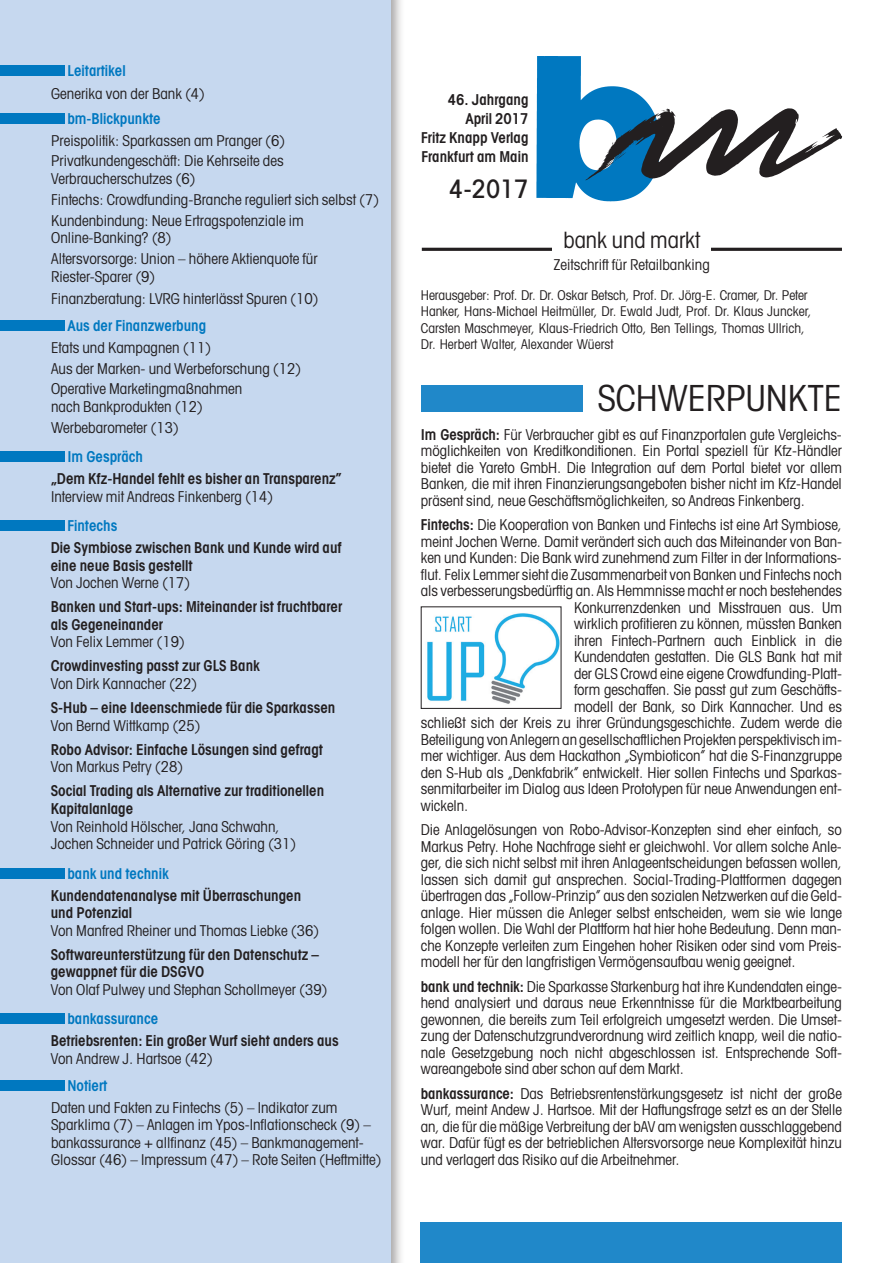
<style>
.page{position:relative;width:893px;height:1263px;background:#fff}
.page>*{position:absolute;margin:0;border:0;box-sizing:border-box;transform-origin:0 0}
.t1{font:condensed 36px "Avant Garde";color:#231f20}
.t2{font:500 condensed 25.5px "Avant Garde";color:#231f20}
.t3{font:condensed 22.5px "Avant Garde";color:#231f20}
.t4{font:condensed 15px/16.5px "Avant Garde";letter-spacing:-.005em;color:#231f20}
.t5{font:600 condensed 15px/17.7px "Avant Garde";color:#231f20}
.t6{font:600 condensed 15px "Avant Garde";color:#0078c0}
.t7{font:condensed 13.5px/16.5px "Avant Garde";color:#231f20}
.s1{font-weight:600}
</style>
<div class="page">
<div style="left:421px;top:1222px;width:421px;height:41px;background:#2088c9"></div>
<div style="left:0;top:0;width:405px;height:1263px;background:#231f20;opacity:.4"></div>
<div style="left:0;top:0;width:391px;height:1263px;background:#c6d8ef"></div>
<div style="left:0;top:65px;width:64px;height:11px;background:#0078c0"></div>
<div style="left:421px;top:386px;width:161px;height:26px;background:#2088c9"></div>
<hr style="left:422px;top:248px;width:420px;height:3px;background:#231f20">
<img style="left:537px;top:56px;width:107px;height:146px">
<img style="left:582px;top:99px;width:261px;height:99px">
<div style="left:553px;top:230px;width:158px;height:51px;background:#fff"></div>
<div style="left:0;top:1080px;width:64px;height:11px;background:#0078c0"></div>
<div style="left:0;top:113px;width:64px;height:11px;background:#0078c0"></div>
<div style="left:0;top:320px;width:64px;height:11px;background:#0078c0"></div>
<div style="left:0;top:868px;width:64px;height:11px;background:#0078c0"></div>
<div style="left:0;top:520px;width:64px;height:11px;background:#0078c0"></div>
<div style="left:0;top:1013px;width:64px;height:11px;background:#0078c0"></div>
<div style="left:0;top:451px;width:64px;height:11px;background:#0078c0"></div>
<img style="left:427px;top:613px;width:132px;height:91px">
<div style="left:421px;top:607px;width:140px;height:102px;border:1px solid #231f20"></div>
<p class="t6" style="left:67px;top:61px;width:60px">Leitartikel</p>
<p class="t4" style="left:51px;top:85px;width:156px">Generika von der Bank (4)</p>
<p class="t6" style="left:67px;top:109px;width:95px">bm-Blickpunkte</p>
<p class="t4" style="left:51px;top:129px;width:236px;line-height:20.9px">Preispolitik: Sparkassen am Pranger (6)<br>Privatkundengeschäft: Die Kehrseite des</p>
<p class="t4" style="left:51px;top:168px;width:330px;line-height:20.9px">Verbraucherschutzes (6)<br>Fintechs: Crowdfunding-Branche reguliert sich selbst (7)<br>Kundenbindung: Neue Ertragspotenziale im</p>
<p class="t4" style="left:51px;top:227px;width:268px;line-height:20.9px">Online-Banking? (8)<br>Altersvorsorge: Union – höhere Aktienquote für</p>
<p class="t4" style="left:51px;top:265px;width:269px;line-height:21.9px">Riester-Sparer (9)<br>Finanzberatung: LVRG hinterlässt Spuren (10)</p>
<p class="t6" style="left:67px;top:316px;width:140px">Aus der Finanzwerbung</p>
<p class="t4" style="left:51px;top:337px;width:252px;line-height:20.9px">Etats und Kampagnen (11)<br>Aus der Marken- und Werbeforschung (12)<br>Operative Marketingmaßnahmen</p>
<p class="t4" style="left:51px;top:396px;width:154px;line-height:20.9px">nach Bankprodukten (12)<br>Werbebarometer (13)</p>
<p class="t6" style="left:67px;top:447px;width:77px">Im Gespräch</p>
<p class="t5" style="left:51px;top:469px;width:292px">„Dem Kfz-Handel fehlt es bisher an Transparenz”</p>
<p class="t4" style="left:51px;top:487px;width:224px">Interview mit Andreas Finkenberg (14)</p>
<p class="t6" style="left:67px;top:516px;width:51px">Fintechs</p>
<p class="t5" style="left:51px;top:538px;width:292px">Die Symbiose zwischen Bank und Kunde wird auf eine neue Basis gestellt</p>
<p class="t4" style="left:51px;top:574px;width:141px">Von Jochen Werne (17)</p>
<p class="t5" style="left:51px;top:598px;width:293px">Banken und Start-ups: Miteinander ist fruchtbarer als Gegeneinander</p>
<p class="t4" style="left:51px;top:633px;width:136px">Von Felix Lemmer (19)</p>
<p class="t5" style="left:51px;top:657px;width:211px">Crowdinvesting passt zur GLS Bank</p>
<p class="t4" style="left:51px;top:675px;width:148px">Von Dirk Kannacher (22)</p>
<p class="t5" style="left:51px;top:699px;width:286px">S-Hub – eine Ideenschmiede für die Sparkassen</p>
<p class="t4" style="left:51px;top:717px;width:151px">Von Bernd Wittkamp (25)</p>
<p class="t5" style="left:51px;top:740px;width:274px">Robo Advisor: Einfache Lösungen sind gefragt</p>
<p class="t4" style="left:51px;top:758px;width:134px">Von Markus Petry (28)</p>
<p class="t5" style="left:51px;top:782px;width:275px">Social Trading als Alternative zur traditionellen<br>Kapitalanlage</p>
<p class="t4" style="left:51px;top:817px;width:247px;line-height:17.7px">Von Reinhold Hölscher, Jana Schwahn,<br>Jochen Schneider und Patrick Göring (31)</p>
<p class="t6" style="left:67px;top:864px;width:103px">bank und technik</p>
<p class="t5" style="left:51px;top:886px;width:252px">Kundendatenanalyse mit Überraschungen und Potenzial</p>
<p class="t4" style="left:51px;top:922px;width:270px">Von Manfred Rheiner und Thomas Liebke (36)</p>
<p class="t5" style="left:51px;top:945px;width:270px">Softwareunterstützung für den Datenschutz – gewappnet für die DSGVO</p>
<p class="t4" style="left:51px;top:981px;width:278px">Von Olaf Pulwey und Stephan Schollmeyer (39)</p>
<p class="t6" style="left:67px;top:1010px;width:92px">bankassurance</p>
<p class="t5" style="left:51px;top:1032px;width:289px">Betriebsrenten: Ein großer Wurf sieht anders aus</p>
<p class="t4" style="left:51px;top:1050px;width:164px">Von Andrew J. Hartsoe (42)</p>
<p class="t6" style="left:67px;top:1076px;width:42px">Notiert</p>
<p class="t4" style="left:51px;top:1098px;width:332px;line-height:17.7px">Daten und Fakten zu Fintechs (5) – Indikator zum Sparklima (7) – Anlagen im Ypos-Inflationscheck (9) – bankassurance + allfinanz (45) – Bankmanagement-Glossar (46) – Impressum (47) – Rote Seiten (Heftmitte)</p>
<p class="t5" style="left:421px;top:89px;width:109px;line-height:19.2px;text-align:right">46. Jahrgang<br>April 2017<br>Fritz Knapp Verlag<br>Frankfurt am Main</p>
<h2 class="t2" style="left:449px;top:173px;width:81px">4-2017</h2>
<h3 class="t3" style="left:563px;top:226px;width:138px">bank und markt</h3>
<p class="t4" style="left:554px;top:256px;width:158px">Zeitschrift für Retailbanking</p>
<p class="t7" style="left:421px;top:286px;width:392px">Herausgeber: Prof. Dr. Dr. Oskar Betsch, Prof. Dr. Jörg-E. Cramer, Dr. Peter Hanker, Hans-Michael Heitmüller, Dr. Ewald Judt, Prof. Dr. Klaus Juncker, Carsten Maschmeyer, Klaus-Friedrich Otto, Ben Tellings, Thomas Ullrich, Dr. Herbert Walter, Alexander Wüerst</p>
<h1 class="t1" style="left:598px;top:376px;width:246px">SCHWERPUNKTE</h1>
<p class="t4" style="left:421px;top:426px;width:423px;text-align:justify"><span class="s1">Im Gespräch:</span> Für Verbraucher gibt es auf Finanzportalen gute Vergleichs&shy;möglichkeiten von Kreditkonditionen. Ein Portal speziell für Kfz-Händler bietet die Yareto GmbH. Die Integration auf dem Portal bietet vor allem Banken, die mit ihren Finanzierungsangeboten bisher nicht im Kfz-Handel präsent sind, neue Geschäftsmöglichkeiten, so Andreas Finkenberg.</p>
<p class="t4" style="left:421px;top:516px;width:422px"><span class="s1">Fintechs:</span> Die Kooperation von Banken und Fintechs ist eine Art Symbiose,</p>
<p class="t4" style="left:421px;top:533px;width:422px">meint Jochen Werne. Damit verändert sich auch das Miteinander von Ban-</p>
<p class="t4" style="left:421px;top:549px;width:422px">ken und Kunden: Die Bank wird zunehmend zum Filter in der Informations-</p>
<p class="t4" style="left:421px;top:566px;width:422px">flut. Felix Lemmer sieht die Zusammenarbeit von Banken und Fintechs noch</p>
<p class="t4" style="left:421px;top:582px;width:422px">als verbesserungsbedürftig an. Als Hemmnisse macht er noch bestehendes</p>
<p class="t4" style="left:574px;top:599px;width:269px">Konkurrenzdenken und Misstrauen aus. Um</p>
<p class="t4" style="left:574px;top:615px;width:269px">wirklich profitieren zu können, müssten Banken</p>
<p class="t4" style="left:574px;top:632px;width:269px">ihren Fintech-Partnern auch Einblick in die</p>
<p class="t4" style="left:574px;top:648px;width:269px">Kundendaten gestatten. Die GLS Bank hat mit</p>
<p class="t4" style="left:574px;top:665px;width:269px">der GLS Crowd eine eigene Crowdfunding-Platt-</p>
<p class="t4" style="left:574px;top:681px;width:269px">form geschaffen. Sie passt gut zum Geschäfts-</p>
<p class="t4" style="left:574px;top:698px;width:269px">modell der Bank, so Dirk Kannacher. Und es</p>
<p class="t4" style="left:421px;top:714px;width:422px">schließt sich der Kreis zu ihrer Gründungsgeschichte. Zudem werde die</p>
<p class="t4" style="left:421px;top:731px;width:422px">Beteiligung von Anlegern an gesellschaftlichen Projekten perspektivisch im-</p>
<p class="t4" style="left:421px;top:747px;width:423px">mer wichtiger. Aus dem Hackathon „Symbioticon” hat die S-Finanzgruppe</p>
<p class="t4" style="left:421px;top:764px;width:422px">den S-Hub als „Denkfabrik” entwickelt. Hier sollen Fintechs und Sparkas-</p>
<p class="t4" style="left:421px;top:780px;width:422px">senmitarbeiter im Dialog aus Ideen Prototypen für neue Anwendungen ent-</p>
<p class="t4" style="left:421px;top:797px;width:49px">wickeln.</p>
<p class="t4" style="left:421px;top:821px;width:423px;text-align:justify">Die Anlagelösungen von Robo-Advisor-Konzepten sind eher einfach, so Markus Petry. Hohe Nachfrage sieht er gleichwohl. Vor allem solche Anle&shy;ger, die sich nicht selbst mit ihren Anlageentscheidungen befassen wollen, lassen sich damit gut ansprechen. Social-Trading-Plattformen dagegen übertragen das „Follow-Prinzip” aus den sozialen Netzwerken auf die Geld&shy;anlage. Hier müssen die Anleger selbst entscheiden, wem sie wie lange folgen wollen. Die Wahl der Plattform hat hier hohe Bedeutung. Denn man&shy;che Konzepte verleiten zum Eingehen hoher Risiken oder sind vom Preis&shy;modell her für den langfristigen Vermögensaufbau wenig geeignet.</p>
<p class="t4" style="left:421px;top:978px;width:423px;text-align:justify"><span class="s1">bank und technik:</span> Die Sparkasse Starkenburg hat ihre Kundendaten einge&shy;hend analysiert und daraus neue Erkenntnisse für die Marktbearbeitung gewonnen, die bereits zum Teil erfolgreich umgesetzt werden. Die Umset&shy;zung der Datenschutzgrundverordnung wird zeitlich knapp, weil die natio&shy;nale Gesetzgebung noch nicht abgeschlossen ist. Entsprechende Soft&shy;wareangebote sind aber schon auf dem Markt.</p>
<p class="t4" style="left:421px;top:1085px;width:423px;text-align:justify"><span class="s1">bankassurance:</span> Das Betriebsrentenstärkungsgesetz ist nicht der große Wurf, meint Andew J. Hartsoe. Mit der Haftungsfrage setzt es an der Stelle an, die für die mäßige Verbreitung der bAV am wenigsten ausschlaggebend war. Dafür fügt es der betrieblichen Altersvorsorge neue Komplexität hinzu und verlagert das Risiko auf die Arbeitnehmer.</p>
</div>
